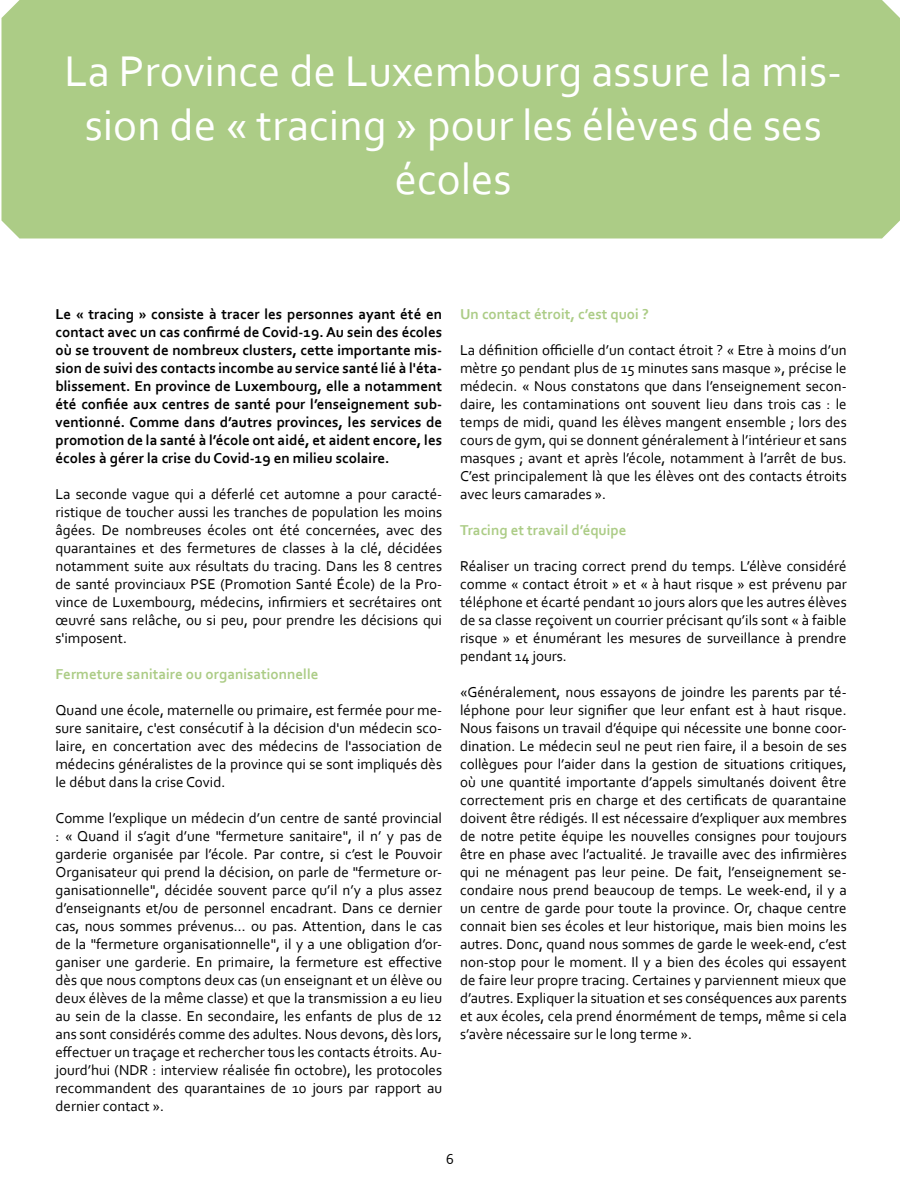
<style>
.page{position:relative;width:900px;height:1200px;background:#fff}
.page>*{position:absolute;margin:0;border:0;box-sizing:border-box;transform-origin:0 0}
.t1{font:45px/54px "Corbel";color:#fff;text-align:center}
.t2{font:15px/18px "Corbel";color:#000;text-align:justify}
.t3{font:700 15px/18px "Corbel";color:#000;text-align:justify}
.t4{font:700 15px "Corbel";color:#accc86}
</style>
<div class="page">
<div style="left:1px;top:0;width:899px;height:238px;background:#accc86"></div>
<p class="t1" style="left:64px;top:43px;width:779px">La Province de Luxembourg assure la mis&shy;sion de « tracing » pour les élèves de ses écoles</p>
<p class="t3" style="left:56px;top:305px;width:388px">Le « tracing » consiste à tracer les personnes ayant été en contact avec un cas confirmé de Covid-19. Au sein des écoles où se trouvent de nombreux clusters, cette importante mis&shy;sion de suivi des contacts incombe au service santé lié à l'éta&shy;blissement. En province de Luxembourg, elle a notamment été confiée aux centres de santé pour l’enseignement sub&shy;ventionné. Comme dans d’autres provinces, les services de promotion de la santé à l’école ont aidé, et aident encore, les écoles à gérer la crise du Covid-19 en milieu scolaire.</p>
<p class="t2" style="left:56px;top:485px;width:388px">La seconde vague qui a déferlé cet automne a pour caracté&shy;ristique de toucher aussi les tranches de population les moins âgées. De nombreuses écoles ont été concernées, avec des quarantaines et des fermetures de classes à la clé, décidées notamment suite aux résultats du tracing. Dans les 8 centres de santé provinciaux PSE (Promotion Santé École) de la Pro&shy;vince de Luxembourg, médecins, infirmiers et secrétaires ont œuvré sans relâche, ou si peu, pour prendre les décisions qui s'imposent.</p>
<p class="t4" style="left:56px;top:665px;width:265px">Fermeture sanitaire ou organisationnelle</p>
<p class="t2" style="left:56px;top:701px;width:388px">Quand une école, maternelle ou primaire, est fermée pour me&shy;sure sanitaire, c'est consécutif à la décision d'un médecin sco&shy;laire, en concertation avec des médecins de l'association de médecins généralistes de la province qui se sont impliqués dès le début dans la crise Covid.</p>
<p class="t2" style="left:56px;top:809px;width:388px">Comme l’explique un médecin d’un centre de santé provincial : « Quand il s’agit d’une "fermeture sanitaire", il n’ y pas de garderie organisée par l’école. Par contre, si c’est le Pouvoir Organisateur qui prend la décision, on parle de "fermeture or&shy;ganisationnelle", décidée souvent parce qu’il n’y a plus assez d’enseignants et/ou de personnel encadrant. Dans ce dernier cas, nous sommes prévenus… ou pas. Attention, dans le cas de la "fermeture organisationnelle", il y a une obligation d’or&shy;ganiser une garderie. En primaire, la fermeture est effective dès que nous comptons deux cas (un enseignant et un élève ou deux élèves de la même classe) et que la transmission a eu lieu au sein de la classe. En secondaire, les enfants de plus de 12 ans sont considérés comme des adultes. Nous devons, dès lors, effectuer un traçage et rechercher tous les contacts étroits. Au&shy;jourd’hui (NDR : interview réalisée fin octobre), les protocoles recommandent des quarantaines de 10 jours par rapport au dernier contact ».</p>
<p class="t4" style="left:460px;top:305px;width:190px">Un contact étroit, c’est quoi ?</p>
<p class="t2" style="left:460px;top:341px;width:388px">La définition officielle d’un contact étroit ? « Etre à moins d’un mètre 50 pendant plus de 15 minutes sans masque », précise le médecin. « Nous constatons que dans l’enseignement secon&shy;daire, les contaminations ont souvent lieu dans trois cas : le temps de midi, quand les élèves mangent ensemble ; lors des cours de gym, qui se donnent généralement à l’intérieur et sans masques ; avant et après l’école, notamment à l’arrêt de bus.<br>C’est principalement là que les élèves ont des contacts étroits avec leurs camarades ».</p>
<p class="t4" style="left:460px;top:521px;width:168px">Tracing et travail d’équipe</p>
<p class="t2" style="left:460px;top:557px;width:388px">Réaliser un tracing correct prend du temps. L’élève considéré comme « contact étroit » et « à haut risque » est prévenu par téléphone et écarté pendant 10 jours alors que les autres élèves de sa classe reçoivent un courrier précisant qu’ils sont « à faible risque » et énumérant les mesures de surveillance à prendre pendant 14 jours.</p>
<p class="t2" style="left:460px;top:683px;width:388px">«Généralement, nous essayons de joindre les parents par té&shy;léphone pour leur signifier que leur enfant est à haut risque.<br>Nous faisons un travail d’équipe qui nécessite une bonne coor&shy;dination. Le médecin seul ne peut rien faire, il a besoin de ses collègues pour l’aider dans la gestion de situations critiques, où une quantité importante d’appels simultanés doivent être correctement pris en charge et des certificats de quarantaine doivent être rédigés. Il est nécessaire d’expliquer aux membres de notre petite équipe les nouvelles consignes pour toujours être en phase avec l’actualité. Je travaille avec des infirmières qui ne ménagent pas leur peine. De fait, l’enseignement se&shy;condaire nous prend beaucoup de temps. Le week-end, il y a un centre de garde pour toute la province. Or, chaque centre connait bien ses écoles et leur historique, mais bien moins les autres. Donc, quand nous sommes de garde le week-end, c’est non-stop pour le moment. Il y a bien des écoles qui essayent de faire leur propre tracing. Certaines y parviennent mieux que d’autres. Expliquer la situation et ses conséquences aux parents et aux écoles, cela prend énormément de temps, même si cela s’avère nécessaire sur le long terme ».</p>
<p class="t2" style="left:446px;top:1150px;width:9px">6</p>
</div>
